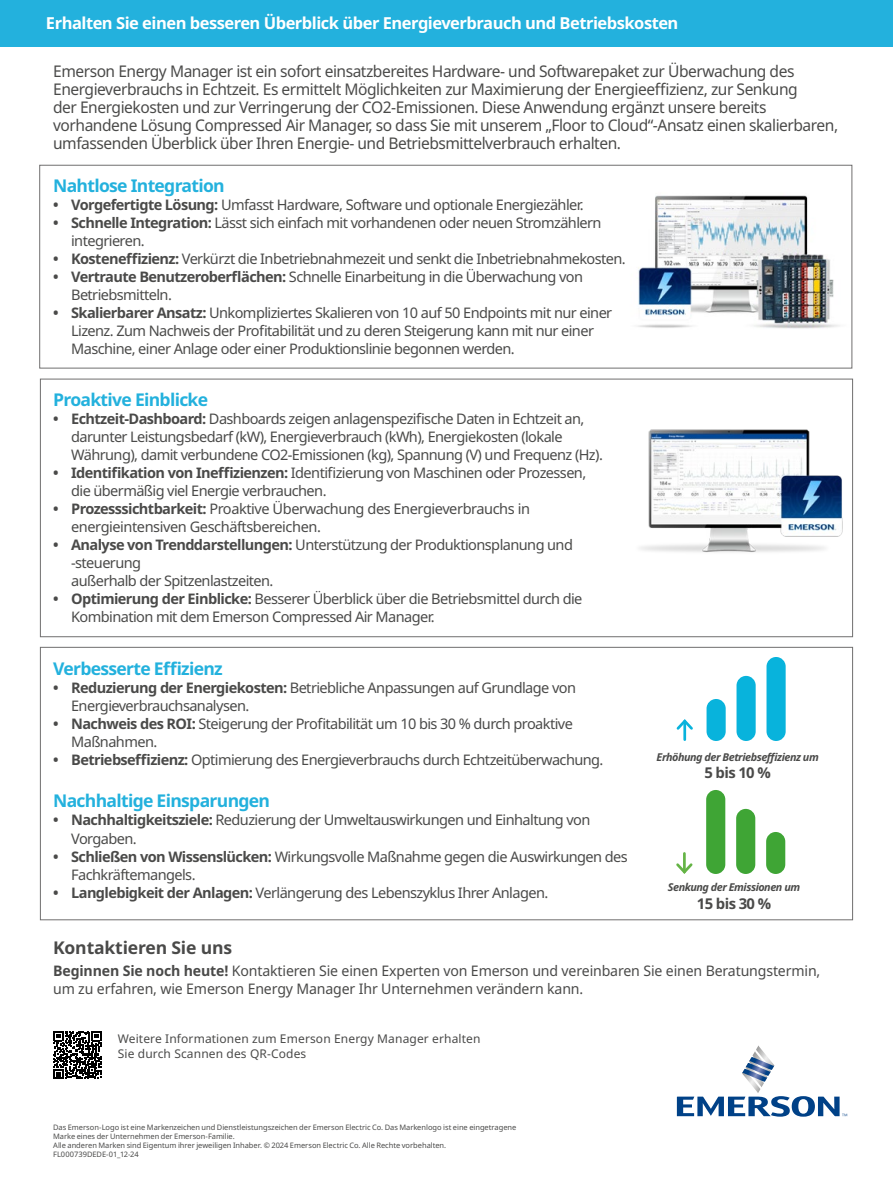
<style>
.page{position:relative;width:893px;height:1187px;background:#fff}
.page>*{position:absolute;margin:0;border:0;box-sizing:border-box;transform-origin:0 0}
._11_-_Extensive_Solutions_header{font:700 17.55px "Noto Sans";letter-spacing:-.04em;color:#23b1dd}
._5_-_Challenges_Body_Text{font:700 17.55px "Noto Sans";letter-spacing:-.04em;color:#23b1dd}
.Page_1_-Advantages__text{font:700 17.55px "Noto Sans";letter-spacing:-.01em;color:#4a4a49}
._9_-_OUR_SOLUTIONS_Header{font:700 16.5px "Noto Sans";letter-spacing:-.03em;color:#fff}
._12_-_Extensive_Solution_text_1st_paragra{font:16.05px/18px "Noto Sans";letter-spacing:-.03em;color:#4a4a49}
._5_-_Challenges_Body_Text-2{font:700 14.85px "Noto Sans";letter-spacing:-.04em;color:#4a4a49}
._12_-_Extensive_Solution_text_1st_paragra-2{font:14.55px/18px "Noto Sans";letter-spacing:-.04em;color:#4a4a49}
._12_-_Extensive_Solution_text_1st_paragra-3{font:14.55px/18px "Noto Sans";letter-spacing:-.01em;color:#4a4a49}
.Page_1_-Advantages__text-2{font:12px/14.4px "Noto Sans";letter-spacing:.01em;color:#4a4a49}
._5_-_Challenges_Body_Text-3{font:italic 10.8px "Noto Sans";letter-spacing:-.04em;color:#4a4a49}
._15_-_Disclaimer_text{font:7.5px/9px "Noto Sans";letter-spacing:-.005em;color:#4a4a49}
.s1{font-weight:700}
</style>
<div class="page">
<div style="left:0;top:0;width:893px;height:46px;background:#23b1dd"></div>
<img style="left:640px;top:400px;width:214px;height:186px">
<img style="left:637px;top:195px;width:203px;height:134px">
<div style="left:766px;top:831px;width:19px;height:42px;background:#3fa535;border-radius:10px"></div>
<div style="left:706px;top:790px;width:19px;height:83px;background:#3fa535;border-radius:10px"></div>
<div style="left:736px;top:808px;width:19px;height:65px;background:#3fa535;border-radius:10px"></div>
<hr style="left:683px;top:853px;width:3px;height:18px;background:#65b446">
<svg style="left:676px;top:860px;width:17px;height:14px"></svg>
<div style="left:706px;top:699px;width:20px;height:42px;background:#08b3dc;border-radius:10px"></div>
<div style="left:766px;top:657px;width:20px;height:84px;background:#08b3dc;border-radius:10px"></div>
<div style="left:736px;top:676px;width:20px;height:65px;background:#08b3dc;border-radius:10px"></div>
<hr style="left:683px;top:721px;width:3px;height:18px;background:#08b3dc">
<svg style="left:676px;top:719px;width:17px;height:13px"></svg>
<div style="left:40px;top:378px;width:813px;height:259px;border:1px solid #706f6f"></div>
<div style="left:39px;top:165px;width:813px;height:203px;border:1px solid #706f6f"></div>
<svg style="left:677px;top:1045px;width:170px;height:71px"></svg>
<svg style="left:53px;top:1031px;width:48px;height:48px"></svg>
<p class="_9_-_OUR_SOLUTIONS_Header" style="left:46px;top:14px;width:634px">Erhalten Sie einen besseren Überblick über Energieverbrauch und Betriebskosten</p>
<p class="_12_-_Extensive_Solution_text_1st_paragra" style="left:53px;top:62px;width:786px">Emerson Energy Manager ist ein sofort einsatzbereites Hardware- und Softwarepaket zur Überwachung des Energieverbrauchs in Echtzeit. Es ermittelt Möglichkeiten zur Maximierung der Energieeffizienz, zur Senkung<br>der Energiekosten und zur Verringerung der CO2-Emissionen. Diese Anwendung ergänzt unsere bereits vorhandene Lösung Compressed Air Manager, so dass Sie mit unserem „Floor to Cloud“-Ansatz einen skalierbaren, umfassenden Überblick über Ihren Energie- und Betriebsmittelverbrauch erhalten.</p>
<p class="_11_-_Extensive_Solutions_header" style="left:53px;top:176px;width:173px">Nahtlose Integration</p>
<p class="_12_-_Extensive_Solution_text_1st_paragra-2" style="left:53px;top:196px;width:532px"><span class="s1">• Vorgefertigte Lösung:</span> Umfasst Hardware, Software und optionale Energiezähler.</p>
<p class="_12_-_Extensive_Solution_text_1st_paragra-2" style="left:71px;top:214px;width:532px;text-indent:-18px"><span class="s1">• Schnelle Integration:</span> Lässt sich einfach mit vorhandenen oder neuen Stromzählern integrieren.</p>
<p class="_12_-_Extensive_Solution_text_1st_paragra-2" style="left:53px;top:250px;width:574px"><span class="s1">• Kosteneffizienz:</span> Verkürzt die Inbetriebnahmezeit und senkt die Inbetriebnahmekosten.</p>
<p class="_12_-_Extensive_Solution_text_1st_paragra-2" style="left:71px;top:268px;width:513px;text-indent:-18px"><span class="s1">• Vertraute Benutzeroberflächen:</span> Schnelle Einarbeitung in die Überwachung von<br>Betriebsmitteln.</p>
<p class="_12_-_Extensive_Solution_text_1st_paragra-2" style="left:71px;top:304px;width:543px;text-indent:-18px"><span class="s1">• Skalierbarer Ansatz:</span> Unkompliziertes Skalieren von 10 auf 50 Endpoints mit nur einer<br>Lizenz. Zum Nachweis der Profitabilität und zu deren Steigerung kann mit nur einer<br>Maschine, einer Anlage oder einer Produktionslinie begonnen werden.</p>
<p class="_11_-_Extensive_Solutions_header" style="left:53px;top:390px;width:157px">Proaktive Einblicke</p>
<p class="_12_-_Extensive_Solution_text_1st_paragra-2" style="left:71px;top:410px;width:533px;text-indent:-18px"><span class="s1">• Echtzeit-Dashboard:</span> Dashboards zeigen anlagenspezifische Daten in Echtzeit an, darunter Leistungsbedarf (kW), Energieverbrauch (kWh), Energiekosten (lokale<br>Währung), damit verbundene CO2-Emissionen (kg), Spannung (V) und Frequenz (Hz).</p>
<p class="_12_-_Extensive_Solution_text_1st_paragra-2" style="left:71px;top:464px;width:517px;text-indent:-18px"><span class="s1">• Identifikation von Ineffizienzen:</span> Identifizierung von Maschinen oder Prozessen, die übermäßig viel Energie verbrauchen.</p>
<p class="_12_-_Extensive_Solution_text_1st_paragra-2" style="left:71px;top:500px;width:460px;text-indent:-18px"><span class="s1">• Prozesssichtbarkeit:</span> Proaktive Überwachung des Energieverbrauchs in energieintensiven Geschäftsbereichen.</p>
<p class="_12_-_Extensive_Solution_text_1st_paragra-2" style="left:71px;top:536px;width:503px;text-indent:-18px"><span class="s1">• Analyse von Trenddarstellungen:</span> Unterstützung der Produktionsplanung und -steuerung<br>außerhalb der Spitzenlastzeiten.</p>
<p class="_12_-_Extensive_Solution_text_1st_paragra-2" style="left:71px;top:590px;width:513px;text-indent:-18px"><span class="s1">• Optimierung der Einblicke:</span> Besserer Überblick über die Betriebsmittel durch die<br>Kombination mit dem Emerson Compressed Air Manager.</p>
<p class="_11_-_Extensive_Solutions_header" style="left:53px;top:658px;width:171px">Verbesserte Effizienz</p>
<p class="_12_-_Extensive_Solution_text_1st_paragra-2" style="left:71px;top:679px;width:506px;text-indent:-18px"><span class="s1">• Reduzierung der Energiekosten:</span> Betriebliche Anpassungen auf Grundlage von<br>Energieverbrauchsanalysen.</p>
<p class="_12_-_Extensive_Solution_text_1st_paragra-2" style="left:71px;top:715px;width:503px;text-indent:-18px"><span class="s1">• Nachweis des ROI:</span> Steigerung der Profitabilität um 10 bis 30 % durch proaktive<br>Maßnahmen.</p>
<p class="_12_-_Extensive_Solution_text_1st_paragra-2" style="left:53px;top:751px;width:552px"><span class="s1">• Betriebseffizienz:</span> Optimierung des Energieverbrauchs durch Echtzeitüberwachung.</p>
<p class="_5_-_Challenges_Body_Text" style="left:53px;top:791px;width:218px">Nachhaltige Einsparungen</p>
<p class="_12_-_Extensive_Solution_text_1st_paragra-2" style="left:71px;top:811px;width:521px;text-indent:-18px"><span class="s1">• Nachhaltigkeitsziele:</span> Reduzierung der Umweltauswirkungen und Einhaltung von<br>Vorgaben.</p>
<p class="_12_-_Extensive_Solution_text_1st_paragra-2" style="left:71px;top:847px;width:558px;text-indent:-18px"><span class="s1">• Schließen von Wissenslücken:</span> Wirkungsvolle Maßnahme gegen die Auswirkungen des<br>Fachkräftemangels.</p>
<p class="_12_-_Extensive_Solution_text_1st_paragra-2" style="left:53px;top:883px;width:497px"><span class="s1">• Langlebigkeit der Anlagen:</span> Verlängerung des Lebenszyklus Ihrer Anlagen.</p>
<p class="_5_-_Challenges_Body_Text-3" style="left:657px;top:748px;width:164px">Erhöhung der Betriebseffizienz um</p>
<p class="_5_-_Challenges_Body_Text-2" style="left:704px;top:764px;width:68px">5 bis 10 %</p>
<p class="_5_-_Challenges_Body_Text-3" style="left:668px;top:879px;width:134px">Senkung der Emissionen um</p>
<p class="_5_-_Challenges_Body_Text-2" style="left:697px;top:894px;width:76px">15 bis 30 %</p>
<p class="Page_1_-Advantages__text" style="left:53px;top:937px;width:180px">Kontaktieren Sie uns</p>
<p class="_12_-_Extensive_Solution_text_1st_paragra-3" style="left:53px;top:961px;width:769px"><span class="s1">Beginnen Sie noch heute!</span> Kontaktieren Sie einen Experten von Emerson und vereinbaren Sie einen Beratungstermin, um zu erfahren, wie Emerson Energy Manager Ihr Unternehmen verändern kann.</p>
<p class="Page_1_-Advantages__text-2" style="left:118px;top:1031px;width:364px">Weitere Informationen zum Emerson Energy Manager erhalten<br>Sie durch Scannen des QR-Codes</p>
<p class="_15_-_Disclaimer_text" style="left:53px;top:1122px;width:465px">Das Emerson-Logo ist eine Markenzeichen und Dienstleistungszeichen der Emerson Electric Co. Das Markenlogo ist eine eingetragene<br>Marke eines der Unternehmen der Emerson-Familie.<br>Alle anderen Marken sind Eigentum ihrer jeweiligen Inhaber. © 2024 Emerson Electric Co. Alle Rechte vorbehalten.</p>
<p class="_15_-_Disclaimer_text" style="left:53px;top:1149px;width:87px">FL000739DEDE-01_12-24</p>
</div>
